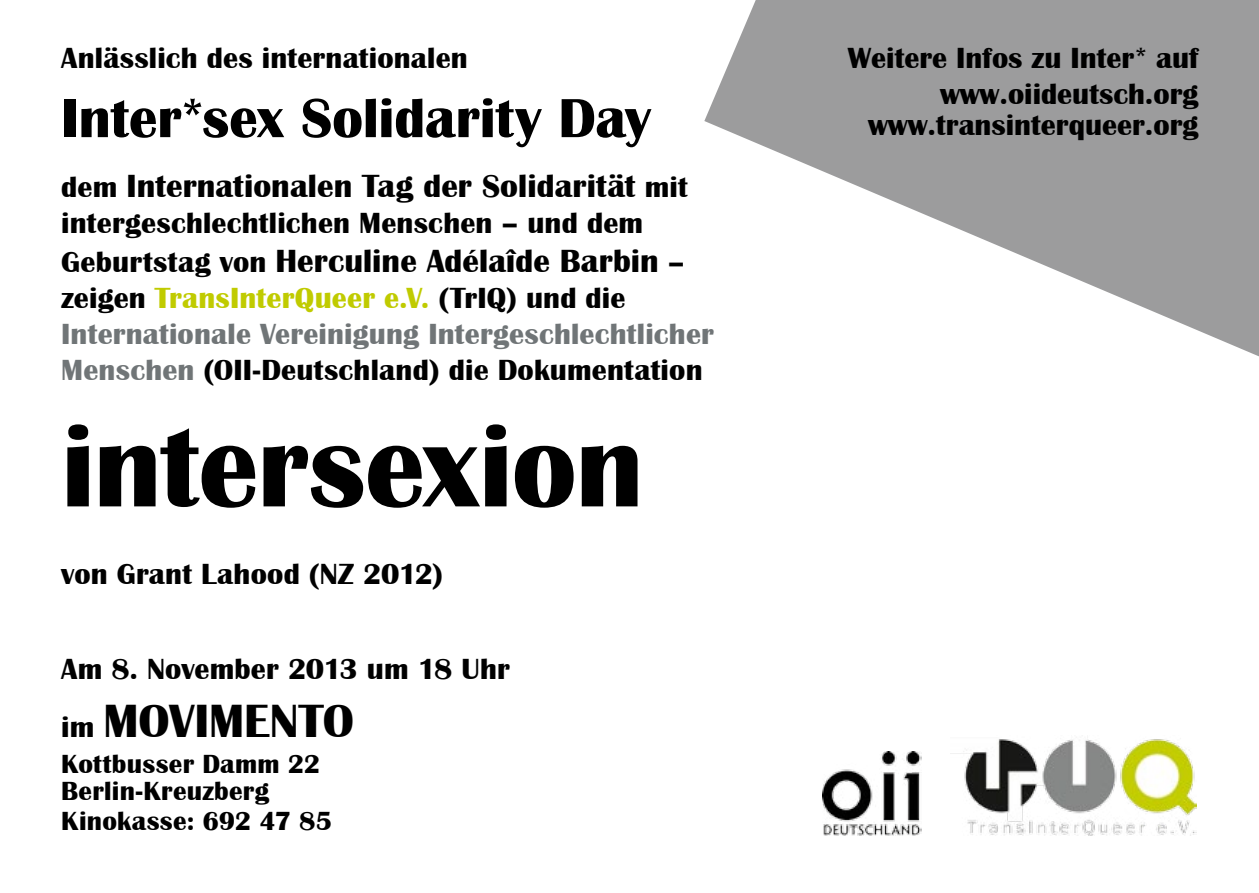
<style>
.page{position:relative;width:1259px;height:893px;background:#fff}
.page>*{position:absolute;margin:0;border:0;box-sizing:border-box;transform-origin:0 0}
.t1{font:700 120px "Britannic";letter-spacing:-.01em;color:#000}
.t2{font:700 57px "Britannic";color:#000}
.t3{font:700 48px "Britannic";letter-spacing:-.005em;color:#000}
.t4{font:700 33px "Britannic";letter-spacing:.005em;color:#000}
.t5{font:700 30px/36px "Britannic";letter-spacing:.005em;color:#000;text-align:right}
.t6{font:700 30px/36px "Britannic";letter-spacing:.005em;color:#707577}
.t7{font:700 27px/27px "Britannic";letter-spacing:.01em;color:#000}
.s1{font-size:30px}
.s2{color:#000}
.s3{color:#c0cb00}
</style>
<div class="page">
<svg style="left:704px;top:0;width:555px;height:356px;fill:#9c9c9d"></svg>
<img style="left:822px;top:751px;width:100px;height:84px">
<img style="left:950px;top:739px;width:246px;height:96px">
<p class="t5" style="left:61px;top:40px;width:408px">Anlässlich des internationalen</p>
<h2 class="t2" style="left:61px;top:86px;width:591px">Inter*sex Solidarity Day</h2>
<p class="t4" style="left:61px;top:167px;width:628px"><span class="s1">dem</span> Internationalen Tag der Solidarität <span class="s1">mit</span></p>
<p class="t5" style="left:61px;top:205px;width:583px">intergeschlechtlichen Menschen – und dem</p>
<p class="t4" style="left:61px;top:243px;width:625px"><span class="s1">Geburtstag von</span> Herculine Adélaîde Barbin <span class="s1">–</span></p>
<p class="t6" style="left:61px;top:281px;width:654px"><span class="s2">zeigen</span> <span class="s3">TransInterQueer e.V.</span> <span class="s2">(TrIQ) und die<br></span>Internationale Vereinigung Intergeschlechtlicher<br>Menschen <span class="s2">(OII-Deutschland) die Dokumentation</span></p>
<h1 class="t1" style="left:61px;top:399px;width:584px">intersexion</h1>
<p class="t5" style="left:61px;top:557px;width:383px">von Grant Lahood (NZ 2012)</p>
<p class="t5" style="left:61px;top:652px;width:450px">Am 8. November 2013 um 18 Uhr</p>
<h3 class="t3" style="left:61px;top:694px;width:294px"><span class="s1">im</span> MOVIMENTO</h3>
<p class="t7" style="left:61px;top:750px;width:261px">Kottbusser Damm 22<br>Berlin-Kreuzberg</p>
<p class="t7" style="left:61px;top:807px;width:272px">Kinokasse: 692 47 85</p>
<p class="t5" style="left:848px;top:40px;width:352px">Weitere Infos zu Inter* auf www.oiideutsch.org</p>
<p class="t5" style="left:868px;top:108px;width:332px">www.transinterqueer.org</p>
</div>
